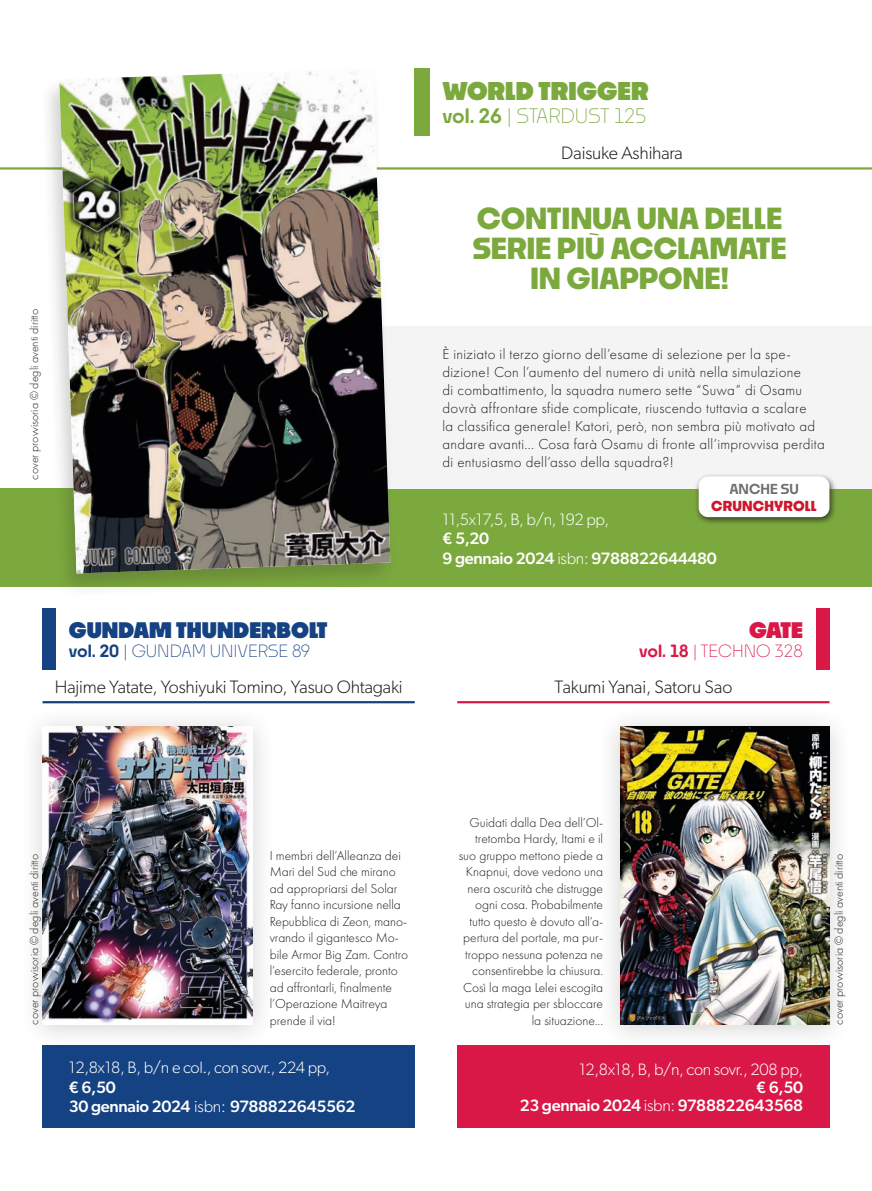
<style>
.page{position:relative;width:872px;height:1191px;background:#fff}
.page>*{position:absolute;margin:0;border:0;box-sizing:border-box;transform-origin:0 0}
.t1{font:700 28.5px "Noka";letter-spacing:-.01em;color:#7ca93e}
.t2{font:900 24px "Noka";color:#7ca93e}
.t3{font:900 21px "Noka";color:#154282}
.t4{font:900 21px "Noka";color:#d91848}
.t5{font:300 19.5px "Noka";color:#7ca93e}
.t6{font:300 18px "Gibson";letter-spacing:-.01em;color:#1d1d1b}
.t7{font:500 16.5px "Gibson";letter-spacing:-.02em;color:#fff}
.t8{font:300 16.5px/19.5px "Gibson";letter-spacing:-.02em;color:#fff}
.t9{font:300 16.5px "Noka";color:#154282}
.t10{font:300 16.5px "Noka";color:#d91848}
.t11{font:300 15px/18px "Futura PT";letter-spacing:.02em;color:#1d1d1b}
.t12{font:300 13.5px/16.5px "Futura PT";color:#1d1d1b;text-align:right}
.t13{font:700 13.5px "Noka";letter-spacing:.01em;color:#ce162c}
.t14{font:600 13.5px "Noka";color:#70706f}
.t15{font:300 12px "Futura PT";color:#1d1d1b}
.s1{font-weight:600}
.s2{font-weight:500}
.s3{font-weight:300}
</style>
<div class="page">
<div style="left:816px;top:608px;width:13px;height:61px;background:#d91848"></div>
<div style="left:43px;top:608px;width:13px;height:61px;background:#154282"></div>
<hr style="left:457px;top:701px;width:372px;height:2px;background:#d91848">
<hr style="left:43px;top:701px;width:372px;height:2px;background:#154282">
<div style="left:596px;top:705px;width:257px;height:345px;background:#1d1d1b;opacity:.2"></div>
<img style="left:620px;top:727px;width:209px;height:297px">
<div style="left:19px;top:705px;width:257px;height:345px;background:#1d1d1b;opacity:.2"></div>
<img style="left:43px;top:727px;width:210px;height:297px">
<div style="left:43px;top:1045px;width:371px;height:82px;background:#154282"></div>
<div style="left:457px;top:1045px;width:372px;height:82px;background:#d91848"></div>
<div style="left:0;top:488px;width:872px;height:99px;background:#7ca93e"></div>
<hr style="left:0;top:167px;width:872px;height:3px;background:#7ca93e">
<div style="left:415px;top:68px;width:15px;height:67px;background:#7ca93e"></div>
<div style="left:338px;top:326px;width:534px;height:162px;background:#f4f4f4"></div>
<div style="left:39px;top:66px;width:359px;height:532px;background:#1d1d1b;opacity:.2"></div>
<img style="left:59px;top:69px;width:331px;height:504px">
<div style="left:694px;top:473px;width:143px;height:52px;background:#1d1d1b;opacity:.75"></div>
<div style="left:698px;top:476px;width:131px;height:41px;background:#fff;border-radius:9px"></div>
<p class="t2" style="left:442px;top:76px;width:208px">WORLD TRIGGER</p>
<p class="t5" style="left:442px;top:103px;width:206px"><span class="s1">vol. 26</span> | STARDUST 125</p>
<p class="t6" style="left:561px;top:142px;width:123px">Daisuke Ashihara</p>
<p class="t15" style="left:27px;top:480px;width:172px;rotate:-90deg">cover provvisoria © degli aventi diritto</p>
<p class="t1" style="left:477px;top:200px;width:307px">CONTINUA UNA DELLE</p>
<p class="t1" style="left:473px;top:230px;width:315px">SERIE PIÙ ACCLAMATE</p>
<p class="t1" style="left:530px;top:260px;width:200px">IN GIAPPONE!</p>
<p class="t11" style="left:442px;top:345px;width:384px">È iniziato il terzo giorno dell’esame di selezione per la spe&shy;dizione! Con l’aumento del numero di unità nella simulazione<br>di combattimento, la squadra numero sette “Suwa” di Osamu dovrà affrontare sfide complicate, riuscendo tuttavia a scalare<br>la classifica generale! Katori, però, non sembra più motivato ad andare avanti... Cosa farà Osamu di fronte all’improvvisa perdita di entusiasmo dell’asso della squadra?!</p>
<p class="t14" style="left:729px;top:480px;width:71px">ANCHE SU</p>
<p class="t13" style="left:711px;top:497px;width:107px">CRUNCHYROLL</p>
<p class="t8" style="left:442px;top:509px;width:168px">11,5x17,5, B, b/n, 192 pp, <span class="s2">€ 5,20</span></p>
<p class="t7" style="left:442px;top:548px;width:276px">9 gennaio 2024 <span class="s3">isbn:</span> 9788822644480</p>
<p class="t3" style="left:69px;top:616px;width:260px">GUNDAM THUNDERBOLT</p>
<p class="t9" style="left:69px;top:640px;width:243px"><span class="s1">vol. 20</span> | GUNDAM UNIVERSE 89</p>
<p class="t4" style="left:749px;top:616px;width:56px">GATE</p>
<p class="t10" style="left:639px;top:640px;width:165px"><span class="s1">vol. 18</span> | TECHNO 328</p>
<p class="t6" style="left:55px;top:675px;width:349px">Hajime Yatate, Yoshiyuki Tomino, Yasuo Ohtagaki</p>
<p class="t6" style="left:554px;top:675px;width:179px">Takumi Yanai, Satoru Sao</p>
<p class="t12" style="left:459px;top:814px;width:146px">Guidati dalla Dea dell’Ol&shy;tretomba Hardy, Itami e il suo gruppo mettono piede a<br>Knapnui, dove vedono una nera oscurità che distrugge ogni cosa. Probabilmente tutto questo è dovuto all’a&shy;pertura del portale, ma pur&shy;troppo nessuna potenza ne consentirebbe la chiusura.<br>Così la maga Lelei escogita una strategia per sbloccare la situazione...</p>
<p class="t12" style="left:270px;top:847px;width:140px;text-align:left">I membri dell’Alleanza dei<br>Mari del Sud che mirano ad appropriarsi del Solar<br>Ray fanno incursione nella<br>Repubblica di Zeon, mano&shy;vrando il gigantesco Mo&shy;bile Armor Big Zam. Contro l’esercito federale, pronto ad affrontarli, finalmente l’Operazione Maitreya prende il via!</p>
<p class="t15" style="left:27px;top:1024px;width:172px;rotate:-90deg">cover provvisoria © degli aventi diritto</p>
<p class="t15" style="left:832px;top:1024px;width:172px;rotate:-90deg">cover provvisoria © degli aventi diritto</p>
<p class="t8" style="left:69px;top:1057px;width:263px">12,8x18, B, b/n e col., con sovr., 224 pp,</p>
<p class="t7" style="left:69px;top:1077px;width:48px">€ 6,50</p>
<p class="t7" style="left:69px;top:1096px;width:288px">30 gennaio 2024 <span class="s3">isbn:</span> 9788822645562</p>
<p class="t8" style="left:579px;top:1059px;width:225px">12,8x18, B, b/n, con sovr., 208 pp,</p>
<p class="t7" style="left:756px;top:1077px;width:48px">€ 6,50</p>
<p class="t7" style="left:519px;top:1095px;width:285px">23 gennaio 2024 <span class="s3">isbn:</span> 9788822643568</p>
</div>
